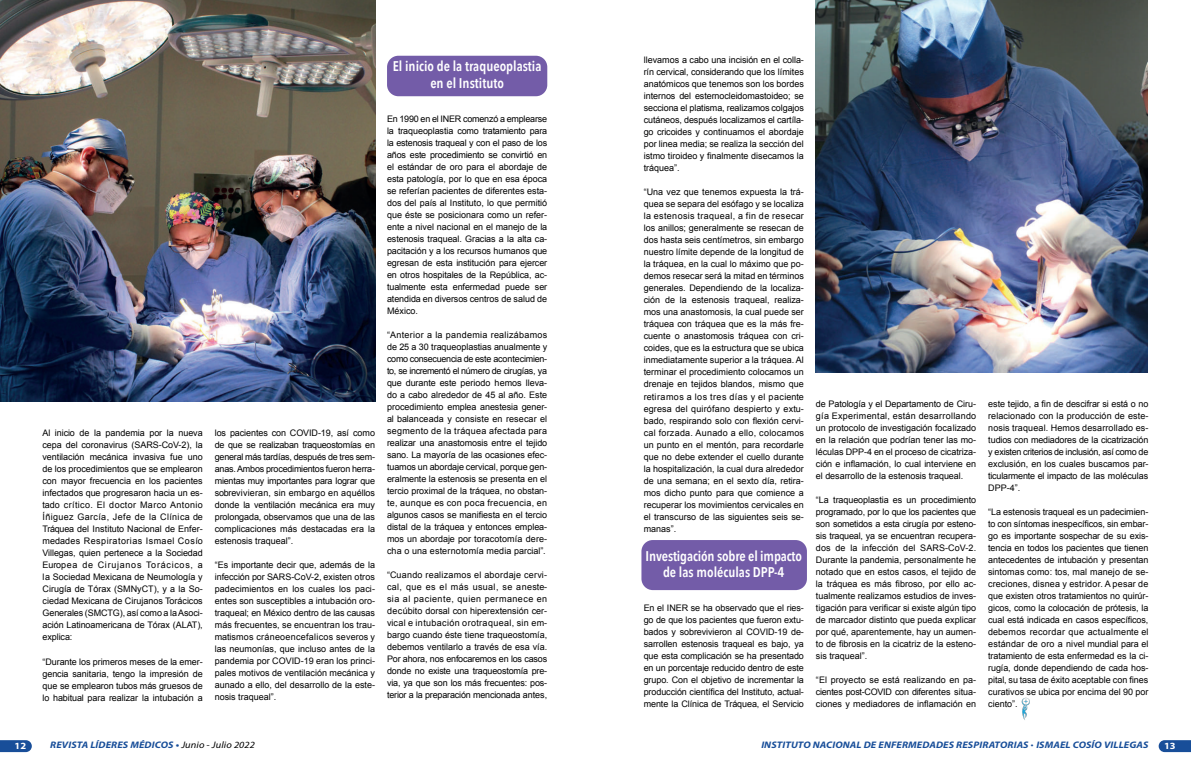
<style>
.page{position:relative;width:1191px;height:766px;background:#fff}
.page>*{position:absolute;margin:0;border:0;box-sizing:border-box;transform-origin:0 0}
.t1{font:600 14px/16.8px "Avenir Next Condensed";color:#fff;text-align:center}
.t2{font:italic 700 9.5px "Myriad Pro";letter-spacing:.01em;color:#184e99;scale:1.1 1}
.t3{font:700 9.5px "Myriad Pro";color:#fff;scale:1.1 1}
.t4{font:9px/12px "Arial";color:#000001;text-align:justify}
.s1{font-weight:400;color:#000001}
.s2{font-family:"Helvetica Neue LT Std";font-weight:900;font-style:normal;font-stretch:condensed}
</style>
<div class="page">
<div style="left:641px;top:540px;width:166px;height:50px;background:#735ca8;border-radius:11px"></div>
<div style="left:387px;top:56px;width:160px;height:40px;background:#735ca8;border-radius:11px"></div>
<svg style="left:1158px;top:740px;width:33px;height:11px"></svg>
<svg style="left:0;top:740px;width:32px;height:11px"></svg>
<img style="left:0;top:0;width:375px;height:401px">
<img style="left:816px;top:0;width:331px;height:372px">
<img style="left:1021px;top:697px;width:9px;height:23px">
<p class="t4" style="left:43px;top:427px;width:162px">Al inicio de la pandemia por la nueva cepa del coronavirus (SARS-CoV-2), la ventilación mecánica invasiva fue uno de los procedimientos que se emplearon con mayor frecuencia en los pacientes infectados que progresaron hacia un es&shy;tado crítico. El doctor Marco Antonio Íñiguez García, Jefe de la Clínica de Tráquea del Instituto Nacional de Enfer&shy;medades Respiratorias Ismael Cosío Villegas, quien pertenece a la Sociedad Europea de Cirujanos Torácicos, a la Sociedad Mexicana de Neumología y Cirugía de Tórax (SMNyCT), y a la So&shy;ciedad Mexicana de Cirujanos Torácicos Generales (SMCTG), así como a la Asoci&shy;ación Latinoamericana de Tórax (ALAT), explica:</p>
<p class="t4" style="left:43px;top:655px;width:162px">“Durante los primeros meses de la emer&shy;gencia sanitaria, tengo la impresión de que se emplearon tubos más gruesos de lo habitual para realizar la intubación a</p>
<p class="t4" style="left:215px;top:427px;width:162px">los pacientes con COVID-19, así como de que se realizaban traqueostomías en general más tardías, después de tres sem&shy;anas. Ambos procedimientos fueron herra&shy;mientas muy importantes para lograr que sobrevivieran, sin embargo en aquéllos donde la ventilación mecánica era muy prolongada, observamos que una de las complicaciones más destacadas era la estenosis traqueal”.</p>
<p class="t4" style="left:215px;top:559px;width:162px">“Es importante decir que, además de la infección por SARS-CoV-2, existen otros padecimientos en los cuales los paci&shy;entes son susceptibles a intubación oro&shy;traqueal; en México dentro de las causas más frecuentes, se encuentran los trau&shy;matismos cráneoencefalicos severos y las neumonías, que incluso antes de la pandemia por COVID-19 eran los princi&shy;pales motivos de ventilación mecánica y aunado a ello, del desarrollo de la este&shy;nosis traqueal”.</p>
<h1 class="t1" style="left:393px;top:57px;width:150px">El inicio de la traqueoplastia en el Instituto</h1>
<p class="t4" style="left:387px;top:112px;width:162px">En 1990 en el INER comenzó a emplearse la traqueoplastia como tratamiento para la estenosis traqueal y con el paso de los años este procedimiento se convirtió en el estándar de oro para el abordaje de esta patología, por lo que en esa época se referían pacientes de diferentes esta&shy;dos del país al Instituto, lo que permitió que éste se posicionara como un refer&shy;ente a nivel nacional en el manejo de la estenosis traqueal. Gracias a la alta ca&shy;pacitación y a los recursos humanos que egresan de esta institución para ejercer en otros hospitales de la República, ac&shy;tualmente esta enfermedad puede ser atendida en diversos centros de salud de México.</p>
<p class="t4" style="left:387px;top:328px;width:162px">“Anterior a la pandemia realizábamos de 25 a 30 traqueoplastias anualmente y como consecuencia de este acontecimien&shy;to, se incrementó el número de cirugías, ya que durante este periodo hemos lleva&shy;do a cabo alrededor de 45 al año. Este procedimiento emplea anestesia gener&shy;al balanceada y consiste en resecar el segmento de la tráquea afectada para realizar una anastomosis entre el tejido sano. La mayoría de las ocasiones efec&shy;tuamos un abordaje cervical, porque gen&shy;eralmente la estenosis se presenta en el tercio proximal de la tráquea, no obstan&shy;te, aunque es con poca frecuencia, en algunos casos se manifiesta en el tercio distal de la tráquea y entonces emplea&shy;mos un abordaje por toracotomía dere&shy;cha o una esternotomía media parcial”.</p>
<p class="t4" style="left:387px;top:568px;width:162px">“Cuando realizamos el abordaje cervi&shy;cal, que es el más usual, se aneste&shy;sia al paciente, quien permanece en decúbito dorsal con hiperextensión cer&shy;vical e intubación orotraqueal, sin em&shy;bargo cuando éste tiene traqueostomía, debemos ventilarlo a través de esa vía.<br>Por ahora, nos enfocaremos en los casos donde no existe una traqueostomía pre&shy;via, ya que son los más frecuentes: pos&shy;terior a la preparación mencionada antes,</p>
<p class="t3" style="left:15px;top:739px;width:12px">12</p>
<p class="t2" style="left:50px;top:738px;width:188px">REVISTA LÍDERES MÉDICOS • <span class="s1">Junio - Julio 2022</span></p>
<p class="t4" style="left:643px;top:54px;width:162px">llevamos a cabo una incisión en el colla&shy;rín cervical, considerando que los límites anatómicos que tenemos son los bordes internos del esternocleidomastoideo; se secciona el platisma, realizamos colgajos cutáneos, después localizamos el cartíla&shy;go cricoides y continuamos el abordaje por linea media; se realiza la sección del istmo tiroideo y finalmente disecamos la tráquea”.</p>
<p class="t4" style="left:643px;top:186px;width:162px">“Una vez que tenemos expuesta la trá&shy;quea se separa del esófago y se localiza la estenosis traqueal, a fin de resecar los anillos; generalmente se resecan de dos hasta seis centímetros, sin embargo nuestro límite depende de la longitud de la tráquea, en la cual lo máximo que po&shy;demos resecar será la mitad en términos generales. Dependiendo de la localiza&shy;ción de la estenosis traqueal, realiza&shy;mos una anastomosis, la cual puede ser tráquea con tráquea que es la más fre&shy;cuente o anastomosis tráquea con cri&shy;coides, que es la estructura que se ubica inmediatamente superior a la tráquea. Al terminar el procedimiento colocamos un drenaje en tejidos blandos, mismo que retiramos a los tres días y el paciente egresa del quirófano despierto y extu&shy;bado, respirando solo con flexión cervi&shy;cal forzada. Aunado a ello, colocamos un punto en el mentón, para recordarle que no debe extender el cuello durante la hospitalización, la cual dura alrededor de una semana; en el sexto día, retira&shy;mos dicho punto para que comience a recuperar los movimientos cervicales en el transcurso de las siguientes seis se&shy;manas”.</p>
<h1 class="t1" style="left:645px;top:546px;width:158px">Investigación sobre el impacto de las moléculas DPP-4</h1>
<p class="t4" style="left:643px;top:602px;width:162px">En el INER se ha observado que el ries&shy;go de que los pacientes que fueron extu&shy;bados y sobrevivieron al COVID-19 de&shy;sarrollen estenosis traqueal es bajo, ya que esta complicación se ha presentado en un porcentaje reducido dentro de este grupo. Con el objetivo de incrementar la producción científica del Instituto, actual&shy;mente la Clínica de Tráquea, el Servicio</p>
<p class="t4" style="left:816px;top:398px;width:162px">de Patología y el Departamento de Ciru&shy;gía Experimental, están desarrollando un protocolo de investigación focalizado en la relación que podrían tener las mo&shy;léculas DPP-4 en el proceso de cicatriza&shy;ción e inflamación, lo cual interviene en el desarrollo de la estenosis traqueal.</p>
<p class="t4" style="left:816px;top:494px;width:162px">“La traqueoplastia es un procedimiento programado, por lo que los pacientes que son sometidos a esta cirugía por esteno&shy;sis traqueal, ya se encuentran recupera&shy;dos de la infección del SARS-CoV-2.<br>Durante la pandemia, personalmente he notado que en estos casos, el tejido de la tráquea es más fibroso, por ello ac&shy;tualmente realizamos estudios de inves&shy;tigación para verificar si existe algún tipo de marcador distinto que pueda explicar por qué, aparentemente, hay un aumen&shy;to de fibrosis en la cicatriz de la esteno&shy;sis traqueal”.</p>
<p class="t4" style="left:816px;top:674px;width:162px">“El proyecto se está realizando en pa&shy;cientes post-COVID con diferentes situa&shy;ciones y mediadores de inflamación en</p>
<p class="t4" style="left:988px;top:398px;width:162px">este tejido, a fin de descifrar si está o no relacionado con la producción de este&shy;nosis traqueal. Hemos desarrollado es&shy;tudios con mediadores de la cicatrización y existen criterios de inclusión, así como de exclusión, en los cuales buscamos par&shy;ticularmente el impacto de las moléculas DPP-4”.</p>
<p class="t4" style="left:988px;top:506px;width:162px">“La estenosis traqueal es un padecimien&shy;to con síntomas inespecíficos, sin embar&shy;go es importante sospechar de su exis&shy;tencia en todos los pacientes que tienen antecedentes de intubación y presentan sintomas como: tos, mal manejo de se&shy;creciones, disnea y estridor. A pesar de que existen otros tratamientos no quirúr&shy;gicos, como la colocación de prótesis, la cual está indicada en casos específicos, debemos recordar que actualmente el estándar de oro a nivel mundial para el tratamiento de esta enfermedad es la ci&shy;rugía, donde dependiendo de cada hos&shy;pital, su tasa de éxito aceptable con fines curativos se ubica por encima del 90 por ciento”.</p>
<p class="t2" style="left:761px;top:738px;width:353px">INSTITUTO NACIONAL DE ENFERMEDADES RESPIRATORIAS <span class="s2">·</span> ISMAEL COSÍO VILLEGAS</p>
<p class="t3" style="left:1164px;top:739px;width:12px">13</p>
</div>
